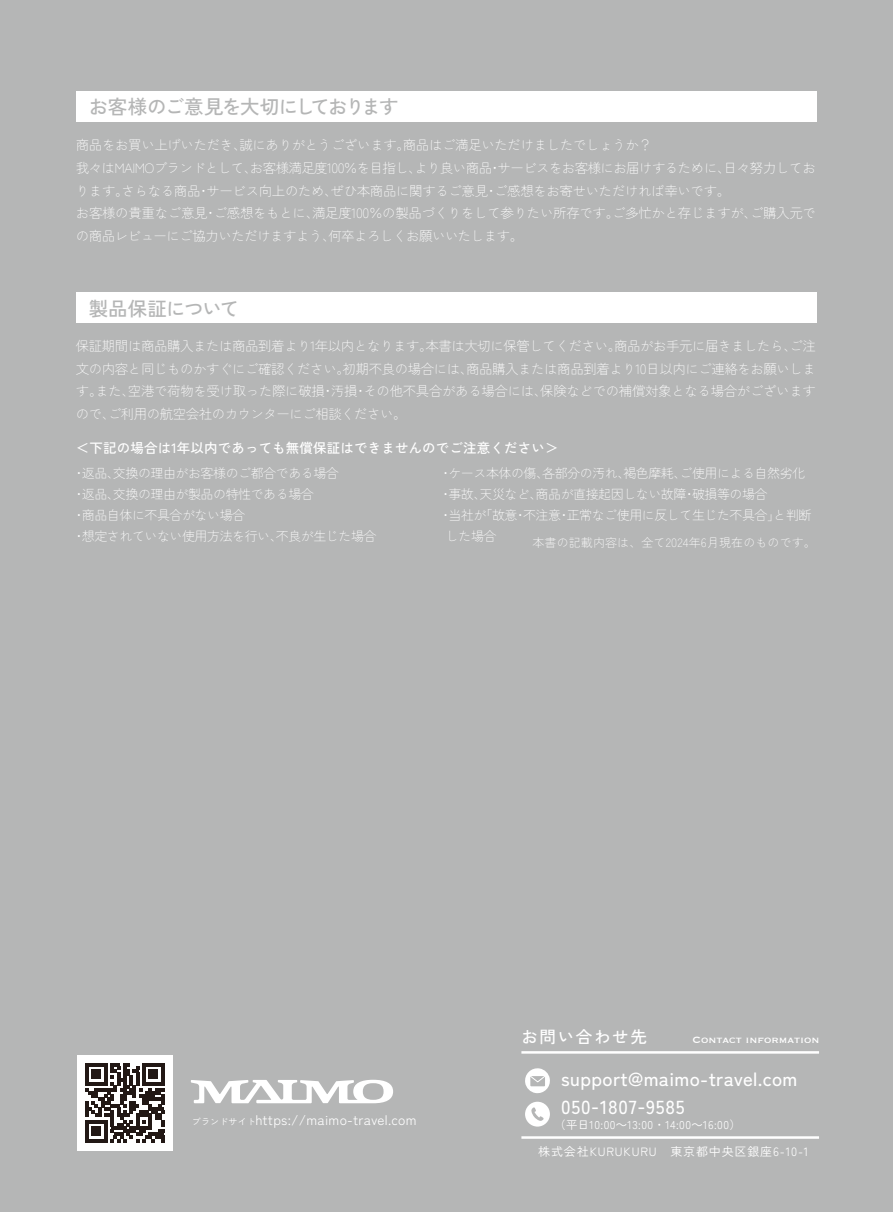
<style>
.page{position:relative;width:893px;height:1212px;background:#b5b6b6}
.page>*{position:absolute;margin:0;border:0;box-sizing:border-box;transform-origin:0 0}
.t1{font:500 19.5px "Zen Kaku Gothic New";letter-spacing:-.065em;color:#b5b6b6}
.t2{font:500 19.5px "Zen Kaku Gothic New";letter-spacing:-.04em;color:#b5b6b6}
.t3{font:500 18.75px "Zen Kaku Gothic New";letter-spacing:.02em;color:#fff}
.t4{font:500 18.75px "Zen Kaku Gothic New";letter-spacing:.04em;color:#fff}
.t5{font:500 16.5px "Zen Kaku Gothic New";letter-spacing:.1em;color:#fff}
.t6{font:300 13.5px/22.5px "Zen Kaku Gothic New";letter-spacing:-.03em;color:#fff}
.t7{font:500 13.5px "Zen Kaku Gothic New";letter-spacing:.01em;color:#fff}
.t8{font:13.5px "Zen Kaku Gothic New";letter-spacing:.02em;color:#fff}
.t9{font:300 13.05px/21px "Zen Kaku Gothic New";letter-spacing:-.04em;color:#fff}
.t10{font:12px "Zen Kaku Gothic New";letter-spacing:.07em;color:#fff}
.t11{font:300 12px "Zen Kaku Gothic New";letter-spacing:.01em;color:#fff}
.t12{font:12px "Copperplate";color:#fff}
.t13{font:11.25px "Zen Kaku Gothic New";letter-spacing:.04em;color:#fff}
.s1{font-size:9px}
.s2{font-family:"Koz Go Pr 6 N"}
</style>
<div class="page">
<div style="left:76px;top:91px;width:740px;height:31px;background:#fff"></div>
<div style="left:76px;top:292px;width:740px;height:31px;background:#fff"></div>
<svg style="left:191px;top:1080px;width:202px;height:23px"></svg>
<div style="left:77px;top:1054px;width:96px;height:96px;background:#fff"></div>
<svg style="left:85px;top:1063px;width:79px;height:79px"></svg>
<div style="left:525px;top:1102px;width:25px;height:24px;background:#fff;border-radius:50%"></div>
<svg style="left:525px;top:1068px;width:25px;height:26px"></svg>
<hr style="left:521px;top:1051px;width:298px;height:3px;background:#fff">
<hr style="left:521px;top:1136px;width:298px;height:3px;background:#fff">
<svg style="left:531px;top:1107px;width:13px;height:14px"></svg>
<h1 class="t1" style="left:89px;top:92px;width:311px">お客様のご意見を大切にしております</h1>
<p class="t6" style="left:76px;top:133px;width:742px">商品をお買い上げいただき、誠にありがとうございます。商品はご満足いただけましたでしょうか？<br>我々はMAIMOブランドとして、お客様満足度100％を目指し、より良い商品・サービスをお客様にお届けするために、日々努力しております。さらなる商品・サービス向上のため、ぜひ本商品に関するご意見・ご感想をお寄せいただければ幸いです。<br>お客様の貴重なご意見・ご感想をもとに、満足度100％の製品づくりをして参りたい所存です。ご多忙かと存じますが、ご購入元での商品レビューにご協力いただけますよう、何卒よろしくお願いいたします。</p>
<h1 class="t2" style="left:89px;top:293px;width:152px">製品保証について</h1>
<p class="t6" style="left:76px;top:334px;width:742px;text-align:justify">保証期間は商品購入または商品到着より1年以内となります。本書は大切に保管してください。商品がお手元に届きましたら、ご注文の内容と同じものかすぐにご確認ください。初期不良の場合には、商品購入または商品到着より10日以内にご連絡をお願いします。また、空港で荷物を受け取った際に破損・汚損・その他不具合がある場合には、保険などでの補償対象となる場合がございますので、ご利用の航空会社のカウンターにご相談ください。</p>
<p class="t7" style="left:76px;top:437px;width:484px">＜下記の場合は1年以内であっても無償保証はできませんのでご注意ください＞</p>
<p class="t9" style="left:73px;top:462px;width:305px">・返品、交換の理由がお客様のご都合である場合<br>・返品、交換の理由が製品の特性である場合<br>・商品自体に不具合がない場合<br>・想定されていない使用方法を行い、不良が生じた場合</p>
<p class="t9" style="left:439px;top:462px;width:368px">・ケース本体の傷、各部分の汚れ、褐色摩耗、ご使用による自然劣化</p>
<p class="t9" style="left:439px;top:483px;width:330px">・事故、天災など、商品が直接起因しない故障・破損等の場合</p>
<p class="t9" style="left:439px;top:504px;width:374px">・当社が「故意・不注意・正常なご使用に反して生じた不具合」と判断</p>
<p class="t9" style="left:446px;top:525px;width:52px">した場合</p>
<p class="t11" style="left:532px;top:533px;width:285px">本書の記載内容は、全て2024年6月現在のものです。</p>
<p class="t5" style="left:521px;top:1024px;width:127px">お問い合わせ先</p>
<p class="t12" style="left:692px;top:1034px;width:129px">Contact information</p>
<p class="t8" style="left:192px;top:1110px;width:226px"><span class="s1">ブランドサイト</span>https://maimo-travel.com</p>
<h2 class="t3" style="left:561px;top:1064px;width:238px">support@maimo-travel.com</h2>
<h2 class="t4" style="left:561px;top:1092px;width:125px">050-1807-9585</h2>
<p class="t13" style="left:554px;top:1115px;width:188px">（平日10:00<span class="s2">～</span>13:00・14:00<span class="s2">～</span>16:00）</p>
<p class="t10" style="left:538px;top:1141px;width:272px">株式会社KURUKURU　東京都中央区銀座6-10-1</p>
</div>
